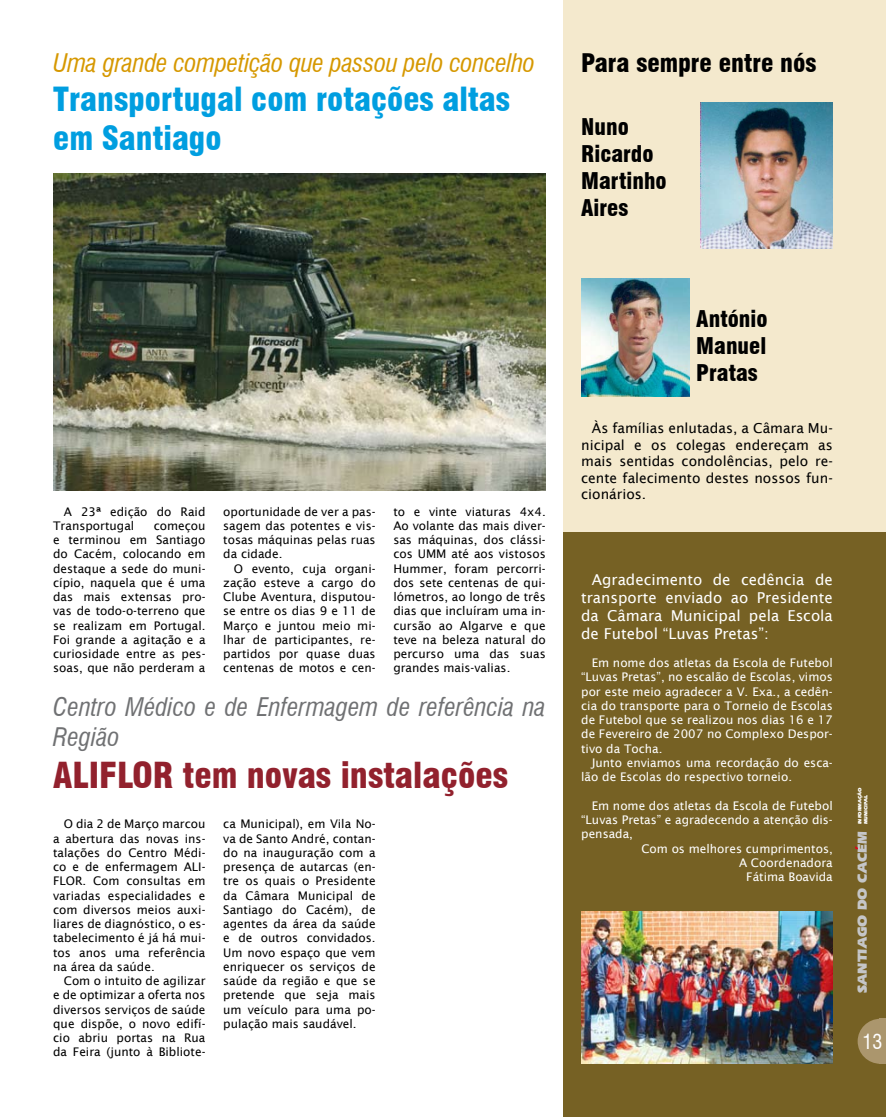
<style>
.page{position:relative;width:886px;height:1117px;background:#fff}
.page>*{position:absolute;margin:0;border:0;box-sizing:border-box;transform-origin:0 0}
.t1{font:900 condensed 35px "Swiss 721 BT";color:#92212d}
.t2{font:900 condensed 32.5px/39px "Swiss 721 BT";color:#009ee0}
.t3{font:italic condensed 25px/30px "Swiss 721 BT";color:#707173}
.t4{font:italic condensed 25px "Swiss 721 BT";letter-spacing:-.01em;color:#d69800}
.t5{font:900 condensed 25px "Swiss 721 BT";color:#000}
.t6{font:900 condensed 22.5px/27px "Swiss 721 BT";color:#000}
.t7{font:condensed 20px "Swiss 721 BT";color:#fff}
.t8{font:15px/18px "Lucida Sans";color:#fff;text-align:justify}
.t9{font:13.75px/16.5px "Lucida Sans";color:#000;text-align:justify}
.t10{font:900 13.75px "Eras IT Cby BT";color:#c5c6c8}
.t11{font:11.88px/14.2px "Lucida Sans";color:#000;text-align:justify}
.t12{font:11.88px/14.2px "Lucida Sans";color:#fff;text-align:justify}
.t13{font:900 5px/6px "Eras IT Cby BT";color:#fff}
</style>
<div class="page">
<div style="left:563px;top:0;width:323px;height:1116px;background:#f4e9cd"></div>
<div style="left:563px;top:532px;width:323px;height:584px;background:#766124"></div>
<img style="left:581px;top:278px;width:108px;height:118px">
<img style="left:701px;top:103px;width:132px;height:145px">
<svg style="left:857px;top:1018px;width:22px;height:45px"></svg>
<div style="left:879px;top:1018px;width:7px;height:45px;background:#ab966d"></div>
<img style="left:53px;top:173px;width:493px;height:318px">
<img style="left:581px;top:911px;width:251px;height:152px">
<h3 class="t4" style="left:53px;top:48px;width:483px">Uma grande competição que passou pelo concelho</h3>
<h2 class="t2" style="left:53px;top:80px;width:458px">Transportugal com rotações altas em Santiago</h2>
<h3 class="t5" style="left:581px;top:48px;width:237px">Para sempre entre nós</h3>
<h3 class="t6" style="left:581px;top:113px;width:87px">Nuno<br>Ricardo<br>Martinho<br>Aires</h3>
<p class="t11" style="left:53px;top:504px;width:154px;text-indent:11px">A 23ª edição do Raid<br>Transportugal</p>
<p class="t11" style="left:223px;top:504px;width:154px">oportunidade de ver a pas&shy;sagem das potentes e vis&shy;tosas máquinas pelas ruas da cidade.</p>
<p class="t11" style="left:223px;top:561px;width:154px;text-indent:11px">O evento, cuja organi&shy;zação esteve a cargo do Clube Aventura, disputou&shy;se entre os dias 9 e 11 de Março e juntou meio mi&shy;lhar de participantes, re&shy;partidos por quase duas centenas de motos e cen-</p>
<p class="t11" style="left:393px;top:504px;width:154px">to e vinte viaturas 4x4.<br>Ao volante das mais diver&shy;sas máquinas, dos clássi&shy;cos UMM até aos vistosos Hummer, foram percorri&shy;dos sete centenas de qui&shy;lómetros, ao longo de três dias que incluíram uma in&shy;cursão ao Algarve e que teve na beleza natural do percurso uma das suas grandes mais-valias.</p>
<h3 class="t3" style="left:53px;top:692px;width:494px">Centro Médico e de Enfermagem de referência na<br>Região</h3>
<h1 class="t1" style="left:53px;top:754px;width:457px">ALIFLOR tem novas instalações</h1>
<p class="t11" style="left:53px;top:816px;width:154px;text-indent:11px">O dia 2 de Março marcou a abertura das novas ins&shy;talações do Centro Médi&shy;co e de enfermagem ALI-FLOR. Com consultas em variadas especialidades e com diversos meios auxi&shy;liares de diagnóstico, o es&shy;tabelecimento é já há mui&shy;tos anos uma referência na área da saúde.</p>
<p class="t11" style="left:53px;top:973px;width:154px;text-indent:11px">Com o intuito de agilizar e de optimizar a oferta nos diversos serviços de saúde que dispõe, o novo edifí&shy;cio abriu portas na Rua da Feira (junto à Bibliote-</p>
<p class="t11" style="left:53px;top:518px;width:154px;text-indent:101px">começou e terminou em Santiago do Cacém, colocando em destaque a sede do muni&shy;cípio, naquela que é uma das mais extensas pro&shy;vas de todo-o-terreno que se realizam em Portugal.<br>Foi grande a agitação e a curiosidade entre as pes&shy;soas, que não perderam a</p>
<p class="t11" style="left:223px;top:816px;width:154px">ca Municipal), em Vila No&shy;va de Santo André, contan&shy;do na inauguração com a presença de autarcas (en&shy;tre os quais o Presidente da Câmara Municipal de Santiago do Cacém), de agentes da área da saúde e de outros convidados.<br>Um novo espaço que vem enriquecer os serviços de saúde da região e que se pretende que seja mais um veículo para uma po&shy;pulação mais saudável.</p>
<h3 class="t6" style="left:696px;top:305px;width:73px;text-align:justify">António Manuel Pratas</h3>
<p class="t9" style="left:581px;top:420px;width:253px;text-indent:11px">Às famílias enlutadas, a Câmara Mu&shy;nicipal e os colegas endereçam as mais sentidas condolências, pelo re&shy;cente falecimento destes nossos fun&shy;cionários.</p>
<p class="t8" style="left:581px;top:570px;width:253px;text-indent:11px">Agradecimento de cedência de transporte enviado ao Presidente da Câmara Municipal pela Escola de Futebol “Luvas Pretas”:</p>
<p class="t12" style="left:581px;top:655px;width:253px;text-indent:11px">Em nome dos atletas da Escola de Futebol “Luvas Pretas”, no escalão de Escolas, vimos por este meio agradecer a V. Exa., a cedên&shy;cia do transporte para o Torneio de Escolas de Futebol que se realizou nos dias 16 e 17 de Fevereiro de 2007 no Complexo Despor&shy;tivo da Tocha.</p>
<p class="t12" style="left:581px;top:755px;width:253px;text-indent:11px">Junto enviamos uma recordação do esca&shy;lão de Escolas do respectivo torneio.</p>
<p class="t12" style="left:592px;top:798px;width:242px">Em nome dos atletas da Escola de Futebol</p>
<p class="t12" style="left:581px;top:812px;width:253px">“Luvas Pretas” e agradecendo a atenção dis-</p>
<p class="t12" style="left:581px;top:826px;width:53px">pensada,</p>
<p class="t12" style="left:641px;top:841px;width:193px">Com os melhores cumprimentos,</p>
<p class="t12" style="left:739px;top:855px;width:95px">A Coordenadora</p>
<p class="t12" style="left:746px;top:869px;width:88px">Fátima Boavida</p>
<p class="t13" style="left:857px;top:824px;width:39px;rotate:-90deg">INFORMAÇÃO<br>MUNICIPAL</p>
<p class="t10" style="left:854px;top:992px;width:163px;rotate:-90deg">SANTIAGO DO CACEM</p>
<h3 class="t7" style="left:862px;top:1029px;width:20px">13</h3>
</div>
